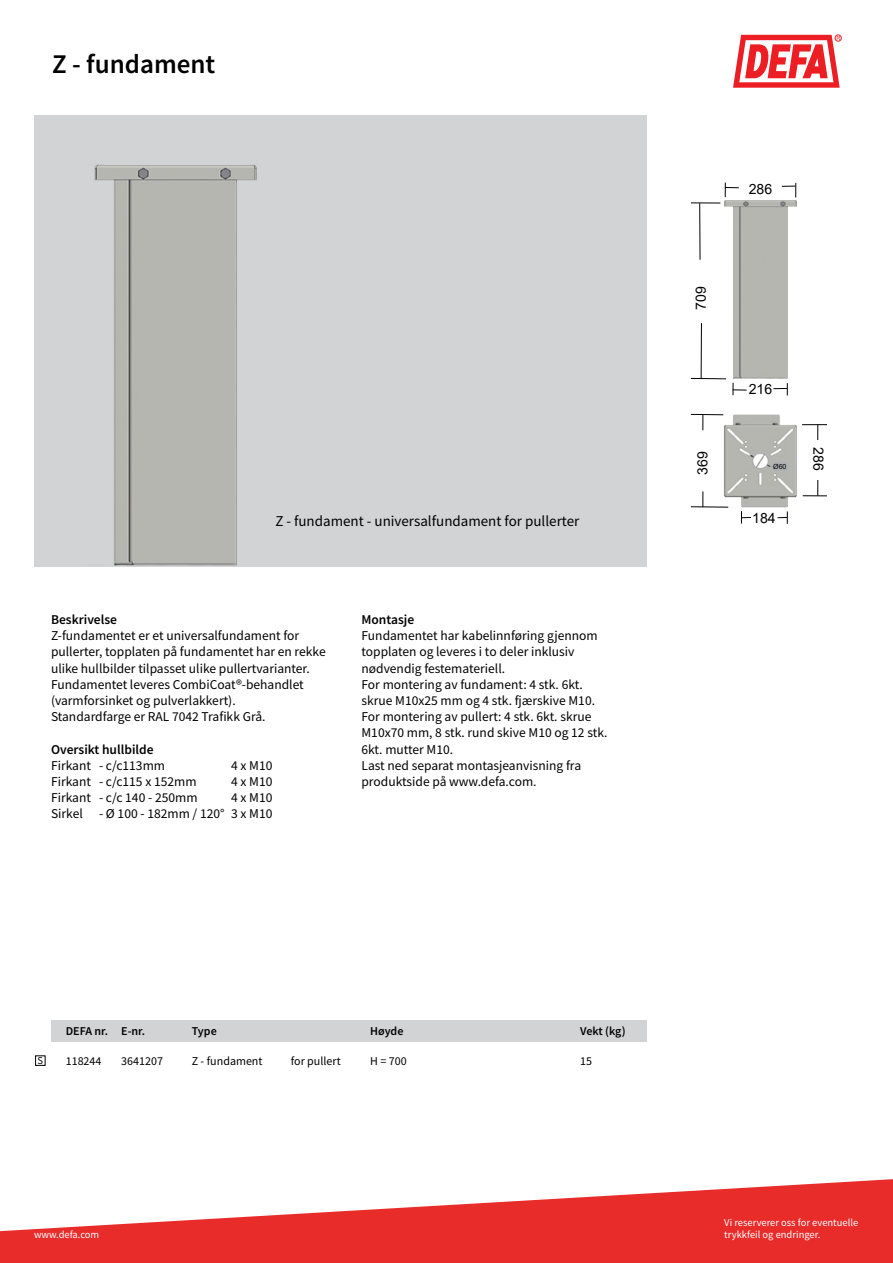
<style>
.page{position:relative;width:893px;height:1263px;background:#fff}
.page>*{position:absolute;margin:0;border:0;box-sizing:border-box;transform-origin:0 0}
.t1{font:600 27px "Source Sans Pro";color:#000}
.t2{font:15px "Source Sans Pro";color:#000}
.t3{font:14.1px "Arial";color:#000}
.t4{font:13.5px/16.2px "Source Sans Pro";color:#000}
.t5{font:600 13.5px "Source Sans Pro";color:#000}
.t6{font:12px "Source Sans Pro";color:#000}
.t7{font:600 12px "Source Sans Pro";color:#000}
.t8{font:10.5px "Source Sans Pro";color:#fff}
.t9{font:10.5px "Source Sans Pro";color:#000}
.t10{font:7.05px "Arial";color:#000}
</style>
<div class="page">
<div style="left:34px;top:116px;width:612px;height:451px;background:#d1d3d4"></div>
<svg style="left:733px;top:35px;width:108px;height:53px"></svg>
<svg style="left:0;top:1179px;width:893px;height:84px;fill:#e82c2a"></svg>
<div style="left:51px;top:1020px;width:595px;height:21px;background:#d1d3d4"></div>
<img style="left:94px;top:164px;width:163px;height:402px">
<hr style="left:691px;top:378px;width:35px;height:1px;background:#000">
<hr style="left:699px;top:203px;width:1px;height:57px;background:#000">
<hr style="left:701px;top:323px;width:1px;height:56px;background:#000">
<img style="left:721px;top:200px;width:76px;height:308px">
<svg style="left:782px;top:183px;width:14px;height:14px"></svg>
<svg style="left:691px;top:183px;width:48px;height:20px"></svg>
<svg style="left:773px;top:383px;width:15px;height:12px"></svg>
<svg style="left:733px;top:383px;width:14px;height:12px"></svg>
<svg style="left:778px;top:511px;width:10px;height:13px"></svg>
<svg style="left:741px;top:511px;width:10px;height:12px"></svg>
<div style="left:774px;top:462px;width:13px;height:9px;background:#afb1b4"></div>
<hr style="left:691px;top:506px;width:37px;height:1px;background:#000">
<hr style="left:691px;top:414px;width:32px;height:1px;background:#000">
<svg style="left:702px;top:415px;width:1px;height:15px"></svg>
<svg style="left:702px;top:491px;width:1px;height:16px"></svg>
<svg style="left:803px;top:480px;width:24px;height:16px"></svg>
<svg style="left:802px;top:424px;width:25px;height:16px"></svg>
<h1 class="t1" style="left:52px;top:47px;width:165px">Z - fundament</h1>
<p class="t2" style="left:275px;top:512px;width:306px">Z - fundament - universalfundament for pullerter</p>
<p class="t5" style="left:51px;top:611px;width:68px">Beskrivelse</p>
<p class="t4" style="left:51px;top:628px;width:276px">Z-fundamentet er et universalfundament for pullerter, topplaten på fundamentet har en rekke ulike hullbilder tilpasset ulike pullertvarianter.<br>Fundamentet leveres CombiCoat®-behandlet (varmforsinket og pulverlakkert).<br>Standardfarge er RAL 7042 Trafikk Grå.</p>
<p class="t5" style="left:51px;top:740px;width:104px">Oversikt hullbilde</p>
<p class="t4" style="left:51px;top:757px;width:116px">Firkant - c/c113mm</p>
<p class="t4" style="left:231px;top:757px;width:43px">4 x M10</p>
<p class="t4" style="left:51px;top:773px;width:147px">Firkant - c/c115 x 152mm</p>
<p class="t4" style="left:231px;top:773px;width:43px">4 x M10</p>
<p class="t4" style="left:51px;top:790px;width:148px">Firkant - c/c 140 - 250mm</p>
<p class="t4" style="left:51px;top:790px;width:223px;text-align:right">4 x M10<br>Sirkel - Ø 100 - 182mm / 120° 3 x M10</p>
<p class="t5" style="left:361px;top:611px;width:54px">Montasje</p>
<p class="t4" style="left:361px;top:628px;width:248px">Fundamentet har kabelinnføring gjennom topplaten og leveres i to deler inklusiv nødvendig festemateriell.<br>For montering av fundament: 4 stk. 6kt. skrue M10x25 mm og 4 stk. fjærskive M10.<br>For montering av pullert: 4 stk. 6kt. skrue M10x70 mm, 8 stk. rund skive M10 og 12 stk.<br>6kt. mutter M10.<br>Last ned separat montasjeanvisning fra produktside på www.defa.com.</p>
<p class="t3" style="left:691px;top:310px;width:25px;rotate:-90deg">709</p>
<p class="t3" style="left:749px;top:179px;width:25px">286</p>
<p class="t3" style="left:749px;top:379px;width:25px">216</p>
<p class="t3" style="left:693px;top:475px;width:25px;rotate:-90deg">369</p>
<p class="t3" style="left:828px;top:447px;width:25px;rotate:90deg">286</p>
<p class="t10" style="left:773px;top:461px;width:15px">Ø60</p>
<p class="t3" style="left:752px;top:508px;width:25px">184</p>
<p class="t7" style="left:66px;top:1023px;width:81px">DEFA nr. E-nr.</p>
<p class="t7" style="left:192px;top:1023px;width:27px">Type</p>
<p class="t7" style="left:370px;top:1023px;width:35px">Høyde</p>
<p class="t7" style="left:580px;top:1023px;width:47px">Vekt (kg)</p>
<p class="t9" style="left:38px;top:1054px;width:7px">S</p>
<p class="t6" style="left:66px;top:1053px;width:37px">118244</p>
<p class="t6" style="left:121px;top:1053px;width:43px">3641207</p>
<p class="t6" style="left:192px;top:1053px;width:72px">Z - fundament</p>
<p class="t6" style="left:291px;top:1053px;width:51px">for pullert</p>
<p class="t6" style="left:370px;top:1053px;width:38px">H = 700</p>
<p class="t6" style="left:580px;top:1053px;width:13px">15</p>
<p class="t8" style="left:724px;top:1215px;width:135px">Vi reserverer oss for eventuelle</p>
<p class="t8" style="left:34px;top:1228px;width:67px">www.defa.com</p>
<p class="t8" style="left:724px;top:1228px;width:98px">trykkfeil og endringer.</p>
</div>
